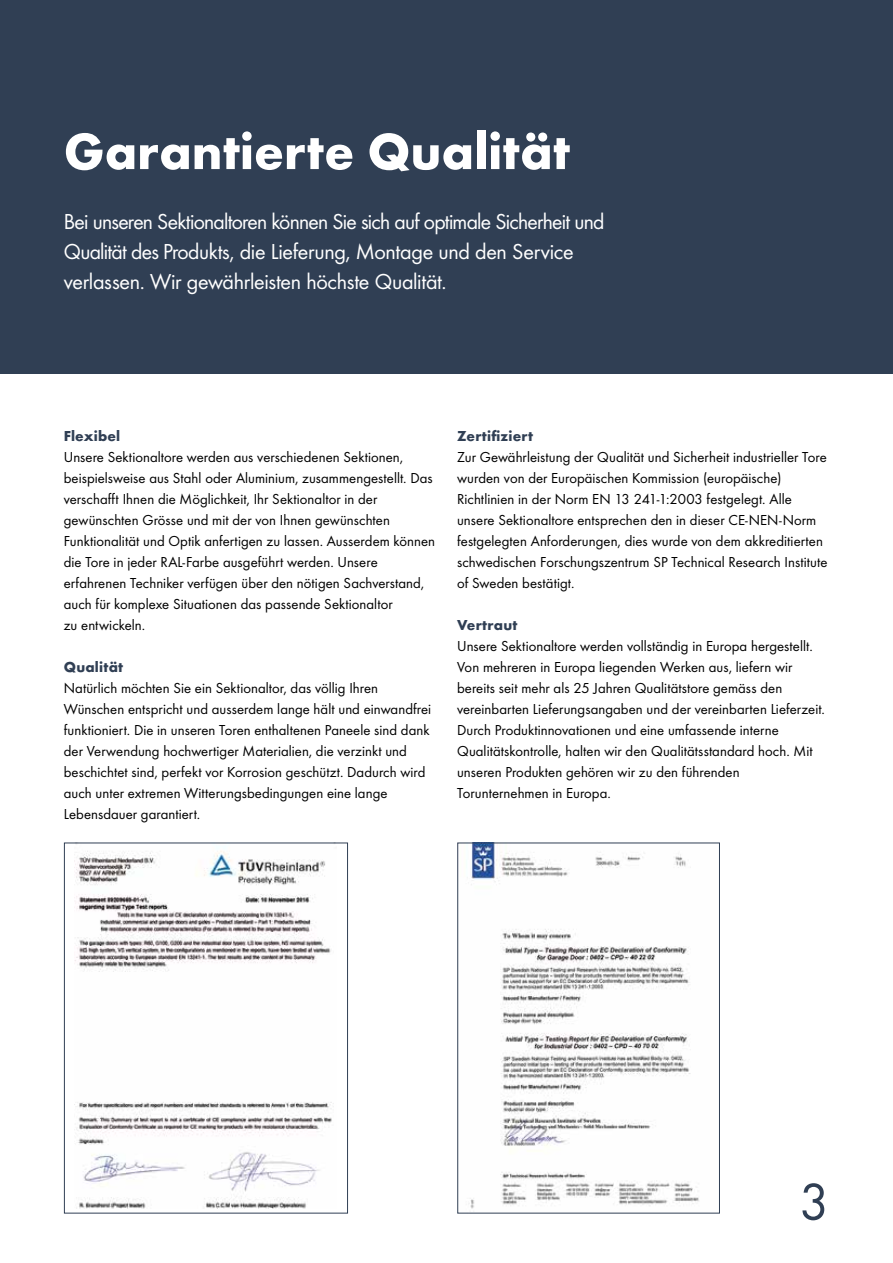
<style>
.page{position:relative;width:893px;height:1263px;background:#303f54}
.page>*{position:absolute;margin:0;border:0;box-sizing:border-box;transform-origin:0 0}
.t1{font:54px "Futura Boo";color:#303f54}
.t2{font:700 52.5px "Futura";color:#fff}
.t3{font:22.5px/30px "Futura Boo";letter-spacing:-.025em;color:#fff}
.t4{font:15px/21px "Futura Boo";letter-spacing:.005em;color:#000}
.t5{font:700 15px "Futura";letter-spacing:.015em;color:#303f54}
</style>
<div class="page">
<div style="left:0;top:374px;width:893px;height:889px;background:#fff"></div>
<img style="left:470px;top:844px;width:229px;height:365px">
<div style="left:457px;top:842px;width:263px;height:371px;border:1px solid #303f54"></div>
<img style="left:75px;top:851px;width:259px;height:357px">
<div style="left:64px;top:842px;width:284px;height:371px;border:1px solid #303f54"></div>
<h2 class="t2" style="left:64px;top:119px;width:508px">Garantierte Qualität</h2>
<h3 class="t3" style="left:64px;top:207px;width:542px">Bei unseren Sektionaltoren können Sie sich auf optimale Sicherheit und<br>Qualität des Produkts, die Lieferung, Montage und den Service verlassen. Wir gewährleisten höchste Qualität.</h3>
<p class="t5" style="left:64px;top:427px;width:58px">Flexibel</p>
<p class="t4" style="left:64px;top:446px;width:373px">Unsere Sektionaltore werden aus verschiedenen Sektionen, beispielsweise aus Stahl oder Aluminium, zusammengestellt. Das verschafft Ihnen die Möglichkeit, Ihr Sektionaltor in der gewünschten Grösse und mit der von Ihnen gewünschten Funktionalität und Optik anfertigen zu lassen. Ausserdem können die Tore in jeder RAL-Farbe ausgeführt werden. Unsere erfahrenen Techniker verfügen über den nötigen Sachverstand, auch für komplexe Situationen das passende Sektionaltor<br>zu entwickeln.</p>
<p class="t5" style="left:64px;top:658px;width:61px">Qualität</p>
<p class="t4" style="left:64px;top:677px;width:369px">Natürlich möchten Sie ein Sektionaltor, das völlig Ihren Wünschen entspricht und ausserdem lange hält und einwandfrei funktioniert. Die in unseren Toren enthaltenen Paneele sind dank der Verwendung hochwertiger Materialien, die verzinkt und beschichtet sind, perfekt vor Korrosion geschützt. Dadurch wird auch unter extremen Witterungsbedingungen eine lange Lebensdauer garantiert.</p>
<p class="t5" style="left:457px;top:427px;width:77px">Zertifiziert</p>
<p class="t4" style="left:457px;top:446px;width:372px">Zur Gewährleistung der Qualität und Sicherheit industrieller Tore wurden von der Europäischen Kommission (europäische)<br>Richtlinien in der Norm EN 13 241-1:2003 festgelegt. Alle unsere Sektionaltore entsprechen den in dieser CE-NEN-Norm festgelegten Anforderungen, dies wurde von dem akkreditierten schwedischen Forschungszentrum SP Technical Research Institute of Sweden bestätigt.</p>
<p class="t5" style="left:457px;top:616px;width:62px">Vertraut</p>
<p class="t4" style="left:457px;top:635px;width:369px">Unsere Sektionaltore werden vollständig in Europa hergestellt.<br>Von mehreren in Europa liegenden Werken aus, liefern wir bereits seit mehr als 25 Jahren Qualitätstore gemäss den vereinbarten Lieferungsangaben und der vereinbarten Lieferzeit.<br>Durch Produktinnovationen und eine umfassende interne Qualitätskontrolle, halten wir den Qualitätsstandard hoch. Mit unseren Produkten gehören wir zu den führenden Torunternehmen in Europa.</p>
<h1 class="t1" style="left:799px;top:1169px;width:31px">3</h1>
</div>
